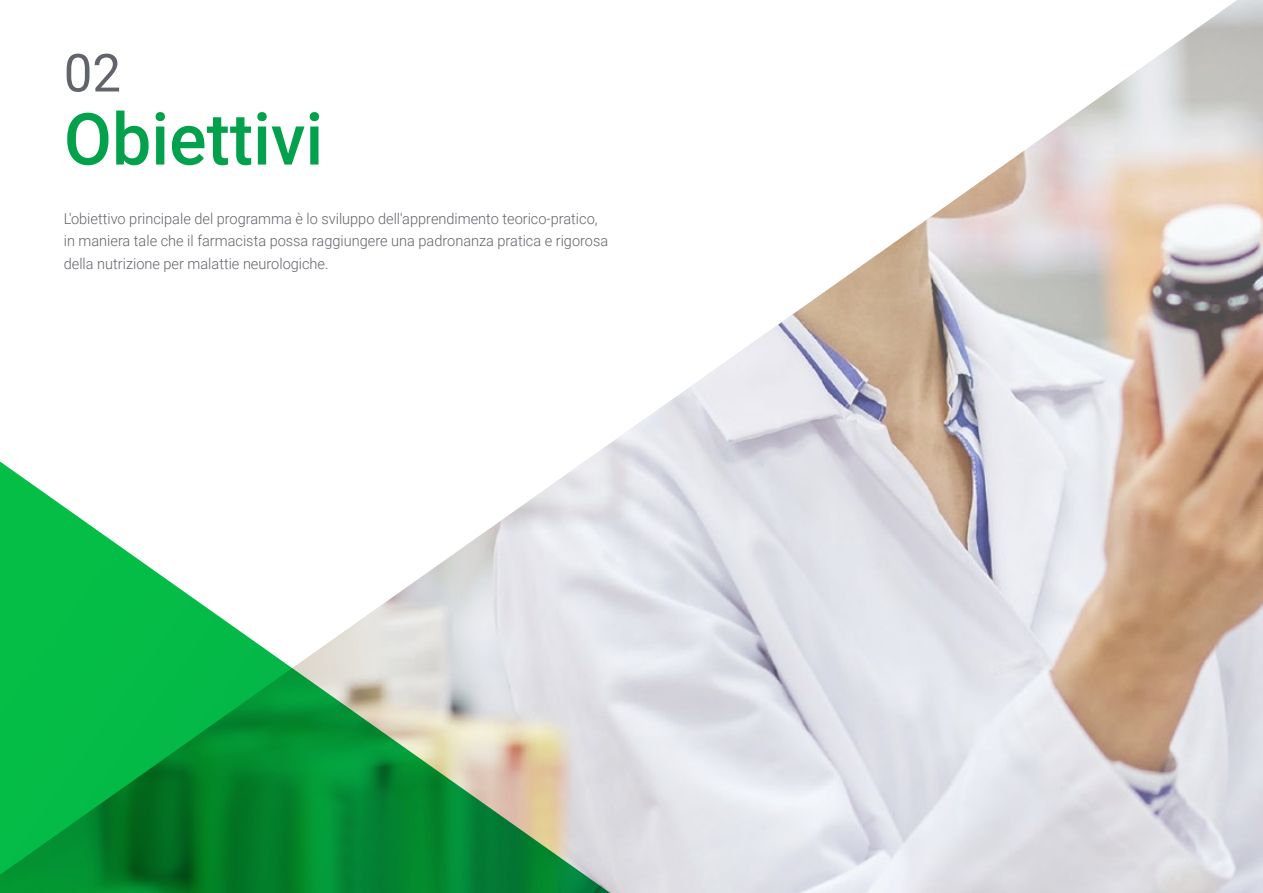
<style>
.page{position:relative;width:1263px;height:893px;background:#fff}
.page>*{position:absolute;margin:0;border:0;box-sizing:border-box;transform-origin:0 0}
.t1{font:500 72px "Roboto";color:#04a14d}
.t2{font:52.5px "Roboto";color:#61646a}
.t3{font:300 15px/22.5px "Roboto";color:#61646a}
</style>
<div class="page">
<img style="left:607px;top:0;width:656px;height:893px">
<svg style="left:0;top:446px;width:640px;height:447px"></svg>
<h2 class="t2" style="left:64px;top:36px;width:59px">02</h2>
<h1 class="t1" style="left:64px;top:89px;width:261px">Obiettivi</h1>
<p class="t3" style="left:64px;top:207px;width:546px">L'obiettivo principale del programma è lo sviluppo dell'apprendimento teorico-pratico, in maniera tale che il farmacista possa raggiungere una padronanza pratica e rigorosa della nutrizione per malattie neurologiche.</p>
</div>
